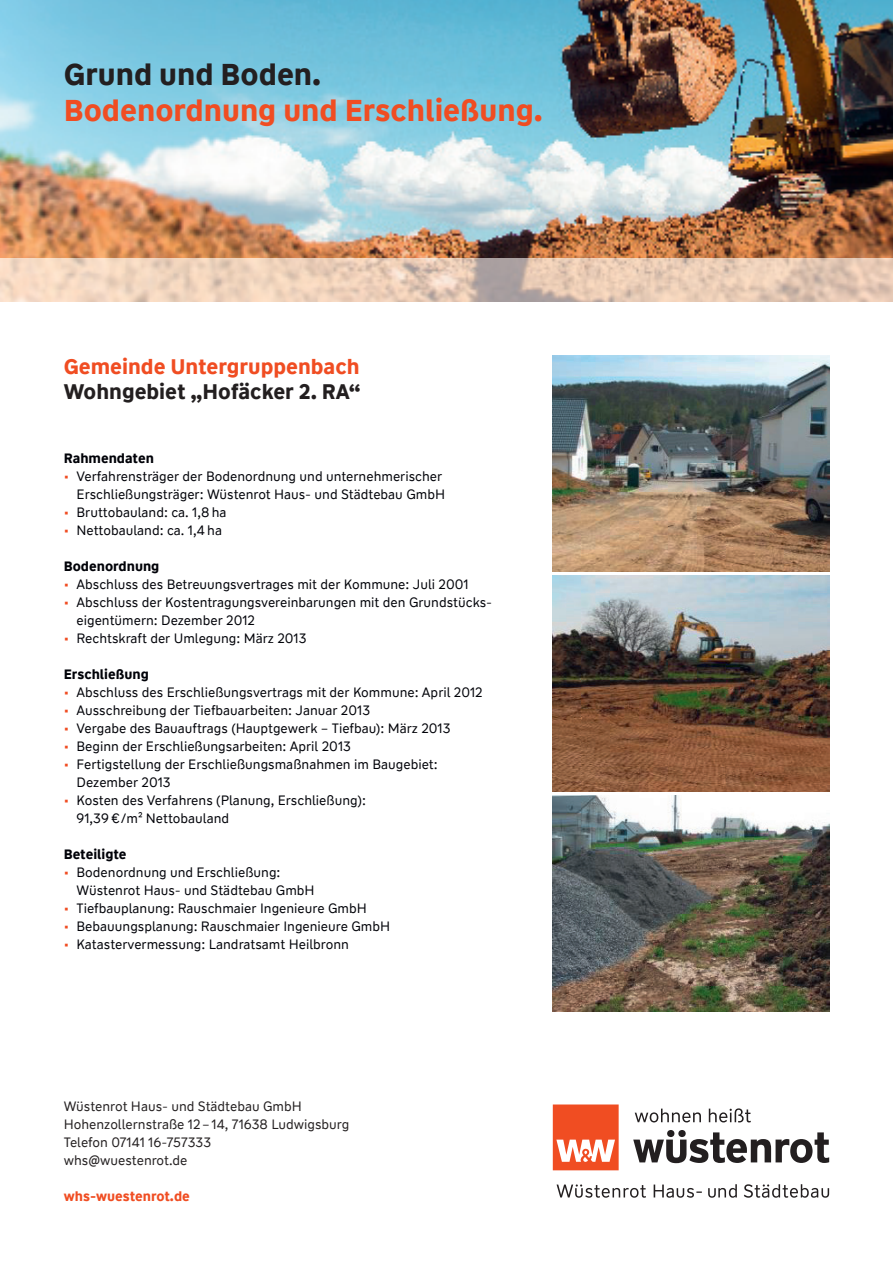
<style>
.page{position:relative;width:893px;height:1263px;background:#fff}
.page>*{position:absolute;margin:0;border:0;box-sizing:border-box;transform-origin:0 0}
.t1{font:700 30px "WW Type Office";color:#f04d22}
.t2{font:700 30px "WW Type Office";color:#231f20}
.t3{font:700 21px "WW Type Office";color:#f04d22}
.t4{font:700 21px "WW Type Office";color:#231f20}
.t5{font:13.5px/18px "WW Type Office";color:#000208}
.t6{font:13.5px/18px "WW Type Office";color:#231f20}
.t7{font:700 13.5px "WW Type Office";color:#000208}
.t8{font:700 13.5px "WW Type Office";color:#f04d22}
.s1{color:#f04d22}
</style>
<div class="page">
<svg style="left:557px;top:1184px;width:272px;height:14px"></svg>
<svg style="left:633px;top:1130px;width:196px;height:33px"></svg>
<svg style="left:635px;top:1108px;width:66px;height:14px"></svg>
<svg style="left:709px;top:1108px;width:42px;height:14px"></svg>
<svg style="left:553px;top:1104px;width:66px;height:66px;background:#f2704d"></svg>
<img style="left:0;top:0;width:893px;height:259px">
<img style="left:553px;top:355px;width:276px;height:216px">
<img style="left:553px;top:575px;width:276px;height:216px">
<img style="left:553px;top:796px;width:276px;height:216px">
<img style="left:0;top:259px;width:893px;height:42px">
<h1 class="t2" style="left:64px;top:55px;width:259px">Grund und Boden.</h1>
<h1 class="t1" style="left:64px;top:91px;width:480px">Bodenordnung und Erschließung.</h1>
<h2 class="t3" style="left:64px;top:352px;width:297px">Gemeinde Untergruppenbach</h2>
<h2 class="t4" style="left:64px;top:378px;width:299px">Wohngebiet „Hofäcker 2. RA“</h2>
<p class="t7" style="left:64px;top:449px;width:92px">Rahmendaten</p>
<p class="t5" style="left:64px;top:467px;width:383px;text-align:right"><span class="s1">•</span> Verfahrensträger der Bodenordnung und unternehmerischer<br>Erschließungsträger: Wüstenrot Haus- und Städtebau GmbH</p>
<p class="t5" style="left:64px;top:503px;width:164px"><span class="s1">•</span> Bruttobauland: ca. 1,8 ha</p>
<p class="t5" style="left:64px;top:521px;width:160px"><span class="s1">•</span> Nettobauland: ca. 1,4 ha</p>
<p class="t7" style="left:64px;top:557px;width:97px">Bodenordnung</p>
<p class="t5" style="left:64px;top:575px;width:406px"><span class="s1">•</span> Abschluss des Betreuungsvertrages mit der Kommune: Juli 2001</p>
<p class="t5" style="left:77px;top:593px;width:417px;text-indent:-13px"><span class="s1">•</span> Abschluss der Kostentragungsvereinbarungen mit den Grundstücks&shy;eigentümern: Dezember 2012</p>
<p class="t5" style="left:64px;top:629px;width:244px"><span class="s1">•</span> Rechtskraft der Umlegung: März 2013</p>
<p class="t7" style="left:64px;top:665px;width:87px">Erschließung</p>
<p class="t5" style="left:64px;top:683px;width:420px"><span class="s1">•</span> Abschluss des Erschließungsvertrags mit der Kommune: April 2012</p>
<p class="t5" style="left:64px;top:701px;width:308px"><span class="s1">•</span> Ausschreibung der Tiefbauarbeiten: Januar 2013</p>
<p class="t5" style="left:64px;top:719px;width:388px"><span class="s1">•</span> Vergabe des Bauauftrags (Hauptgewerk – Tiefbau): März 2013</p>
<p class="t5" style="left:64px;top:737px;width:289px"><span class="s1">•</span> Beginn der Erschließungsarbeiten: April 2013</p>
<p class="t5" style="left:77px;top:755px;width:363px;text-indent:-13px"><span class="s1">•</span> Fertigstellung der Erschließungsmaßnahmen im Baugebiet:<br>Dezember 2013</p>
<p class="t5" style="left:77px;top:791px;width:291px;text-indent:-13px"><span class="s1">•</span> Kosten des Verfahrens (Planung, Erschließung):<br>91,39 €/m² Nettobauland</p>
<p class="t7" style="left:64px;top:845px;width:64px">Beteiligte</p>
<p class="t5" style="left:77px;top:863px;width:240px;text-indent:-13px"><span class="s1">•</span> Bodenordnung und Erschließung:<br>Wüstenrot Haus- und Städtebau GmbH</p>
<p class="t5" style="left:64px;top:899px;width:305px"><span class="s1">•</span> Tiefbauplanung: Rauschmaier Ingenieure GmbH</p>
<p class="t5" style="left:64px;top:917px;width:328px"><span class="s1">•</span> Bebauungsplanung: Rauschmaier Ingenieure GmbH</p>
<p class="t5" style="left:64px;top:935px;width:287px"><span class="s1">•</span> Katastervermessung: Landratsamt Heilbronn</p>
<p class="t6" style="left:64px;top:1097px;width:287px">Wüstenrot Haus- und Städtebau GmbH<br>Hohenzollernstraße 12 – 14, 71638 Ludwigsburg<br>Telefon 07141 16-757333<br>whs@wuestenrot.de</p>
<p class="t8" style="left:64px;top:1187px;width:128px">whs-wuestenrot.de</p>
</div>
